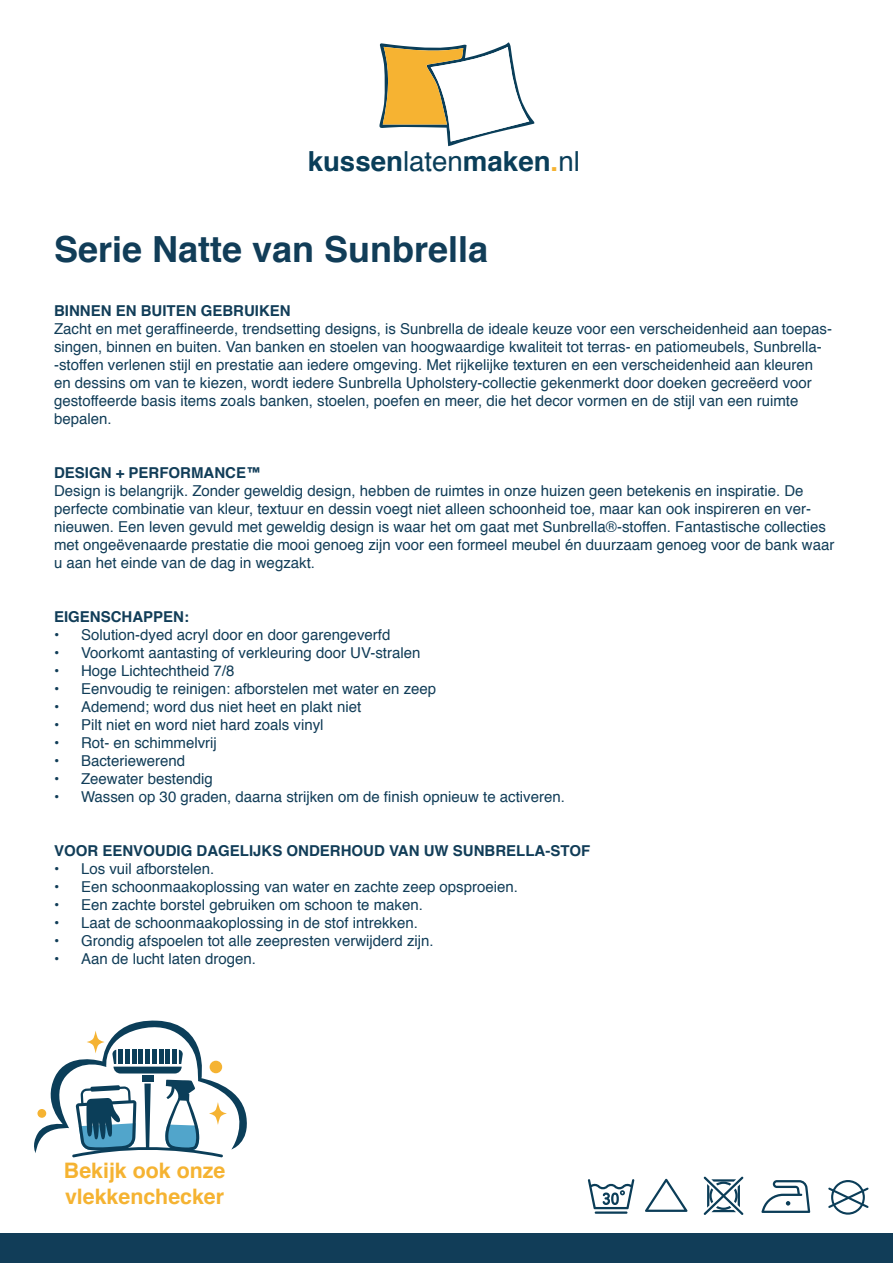
<style>
.page{position:relative;width:893px;height:1263px;background:#fff}
.page>*{position:absolute;margin:0;border:0;box-sizing:border-box;transform-origin:0 0}
.t1{font:700 36px "Helvetica";color:#113d58}
.t2{font:700 27.6px "Helvetica";color:#0a3e59}
.t3{font:700 21.3px/25.7px "Helvetica";color:#f5b332}
.t4{font:15px/18px "Helvetica";color:#113d58}
.t5{font:700 15px "Helvetica";color:#113d58}
.s1{font-weight:400}
.s2{color:#f6b332}
</style>
<div class="page">
<svg style="left:379px;top:43px;width:155px;height:103px"></svg>
<hr style="left:595px;top:1211px;width:32px;height:3px;background:#0b3d58">
<svg style="left:588px;top:1179px;width:46px;height:30px"></svg>
<svg style="left:645px;top:1178px;width:42px;height:34px"></svg>
<svg style="left:704px;top:1176px;width:39px;height:39px"></svg>
<svg style="left:761px;top:1180px;width:49px;height:33px"></svg>
<svg style="left:828px;top:1180px;width:41px;height:35px"></svg>
<svg style="left:34px;top:1020px;width:213px;height:137px"></svg>
<div style="left:210px;top:1061px;width:12px;height:12px;background:#f5b332;border-radius:50%"></div>
<div style="left:37px;top:1109px;width:9px;height:9px;background:#f5b332;border-radius:50%"></div>
<div style="left:0;top:1233px;width:893px;height:30px;background:#113d58"></div>
<p class="t2" style="left:308px;top:139px;width:274px">kussen<span class="s1">laten</span>maken<span class="s2">.</span><span class="s1">nl</span></p>
<p class="t1" style="left:54px;top:220px;width:436px">Serie Natte van Sunbrella</p>
<p class="t5" style="left:54px;top:299px;width:238px">BINNEN EN BUITEN GEBRUIKEN</p>
<p class="t4" style="left:54px;top:320px;width:779px">Zacht en met geraffineerde, trendsetting designs, is Sunbrella de ideale keuze voor een verscheidenheid aan toepas&shy;singen, binnen en buiten. Van banken en stoelen van hoogwaardige kwaliteit tot terras- en patiomeubels, Sunbrella--stoffen verlenen stijl en prestatie aan iedere omgeving. Met rijkelijke texturen en een verscheidenheid aan kleuren en dessins om van te kiezen, wordt iedere Sunbrella Upholstery-collectie gekenmerkt door doeken gecreëerd voor gestoffeerde basis items zoals banken, stoelen, poefen en meer, die het decor vormen en de stijl van een ruimte bepalen.</p>
<p class="t5" style="left:54px;top:461px;width:209px">DESIGN + PERFORMANCE™</p>
<p class="t4" style="left:54px;top:482px;width:782px">Design is belangrijk. Zonder geweldig design, hebben de ruimtes in onze huizen geen betekenis en inspiratie. De perfecte combinatie van kleur, textuur en dessin voegt niet alleen schoonheid toe, maar kan ook inspireren en ver&shy;nieuwen. Een leven gevuld met geweldig design is waar het om gaat met Sunbrella®-stoffen. Fantastische collecties met ongeëvenaarde prestatie die mooi genoeg zijn voor een formeel meubel én duurzaam genoeg voor de bank waar u aan het einde van de dag in wegzakt.</p>
<p class="t5" style="left:54px;top:605px;width:137px">EIGENSCHAPPEN:</p>
<p class="t4" style="left:54px;top:626px;width:338px">• Solution-dyed acryl door en door garengeverfd</p>
<p class="t4" style="left:54px;top:644px;width:368px">• Voorkomt aantasting of verkleuring door UV-stralen</p>
<p class="t4" style="left:54px;top:662px;width:182px">• Hoge Lichtechtheid 7/8</p>
<p class="t4" style="left:54px;top:680px;width:384px">• Eenvoudig te reinigen: afborstelen met water en zeep</p>
<p class="t4" style="left:54px;top:698px;width:309px">• Ademend; word dus niet heet en plakt niet</p>
<p class="t4" style="left:54px;top:716px;width:271px">• Pilt niet en word niet hard zoals vinyl</p>
<p class="t4" style="left:54px;top:734px;width:164px">• Rot- en schimmelvrij</p>
<p class="t4" style="left:54px;top:752px;width:133px">• Bacteriewerend</p>
<p class="t4" style="left:54px;top:770px;width:160px">• Zeewater bestendig</p>
<p class="t4" style="left:54px;top:788px;width:512px">• Wassen op 30 graden, daarna strijken om de finish opnieuw te activeren.</p>
<p class="t5" style="left:54px;top:839px;width:538px">VOOR EENVOUDIG DAGELIJKS ONDERHOUD VAN UW SUNBRELLA-STOF</p>
<p class="t4" style="left:54px;top:860px;width:162px">• Los vuil afborstelen.</p>
<p class="t4" style="left:54px;top:878px;width:465px">• Een schoonmaakoplossing van water en zachte zeep opsproeien.</p>
<p class="t4" style="left:54px;top:896px;width:370px">• Een zachte borstel gebruiken om schoon te maken.</p>
<p class="t4" style="left:54px;top:914px;width:365px">• Laat de schoonmaakoplossing in de stof intrekken.</p>
<p class="t4" style="left:54px;top:932px;width:381px">• Grondig afspoelen tot alle zeepresten verwijderd zijn.</p>
<p class="t4" style="left:54px;top:950px;width:204px">• Aan de lucht laten drogen.</p>
<h3 class="t3" style="left:64px;top:1158px;width:163px">Bekijk ook onze vlekkenchecker</h3>
</div>
